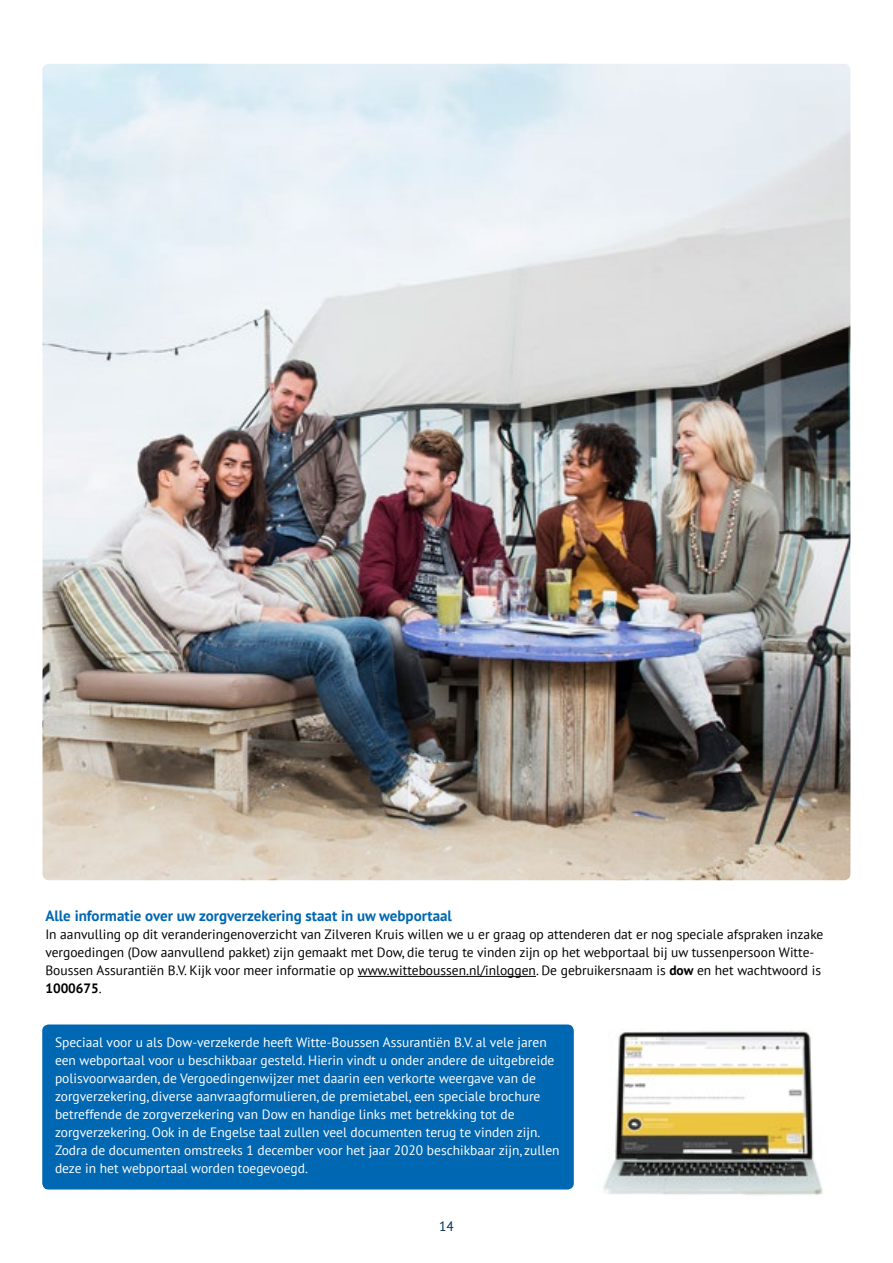
<style>
.page{position:relative;width:893px;height:1263px;background:#fff}
.page>*{position:absolute;margin:0;border:0;box-sizing:border-box;transform-origin:0 0}
.t1{font:700 15px "PT Sans";color:#0067b2}
.plat_PT_Sans_9pt{font:13.5px/18px "PT Sans";color:#fff}
.plat_PT_Sans_9pt-2{font:13.5px/18px "PT Sans";color:#000}
.t2{font:13.5px "PT Sans";color:#002953}
.s1{font-weight:700}
</style>
<div class="page">
<hr style="left:358px;top:976px;width:178px;height:1px;background:#000">
<img style="left:603px;top:1028px;width:220px;height:168px">
<div style="left:42px;top:1024px;width:532px;height:165px;background:#0067b2;border-radius:6px"></div>
<img style="left:43px;top:64px;width:807px;height:816px">
<p class="t1" style="left:45px;top:906px;width:408px">Alle informatie over uw zorgverzekering staat in uw webportaal</p>
<p class="plat_PT_Sans_9pt-2" style="left:45px;top:925px;width:780px">In aanvulling op dit veranderingenoverzicht van Zilveren Kruis willen we u er graag op attenderen dat er nog speciale afspraken inzake vergoedingen (Dow aanvullend pakket) zijn gemaakt met Dow, die terug te vinden zijn op het webportaal bij uw tussenpersoon Witte-Boussen Assurantiën B.V. Kijk voor meer informatie op www.witteboussen.nl/inloggen. De gebruikersnaam is <span class="s1">dow</span> en het wachtwoord is <span class="s1">1000675</span>.</p>
<p class="plat_PT_Sans_9pt" style="left:55px;top:1033px;width:506px">Speciaal voor u als Dow-verzekerde heeft Witte-Boussen Assurantiën B.V. al vele jaren een webportaal voor u beschikbaar gesteld. Hierin vindt u onder andere de uitgebreide polisvoorwaarden, de Vergoedingenwijzer met daarin een verkorte weergave van de zorgverzekering, diverse aanvraagformulieren, de premietabel, een speciale brochure betreffende de zorgverzekering van Dow en handige links met betrekking tot de zorgverzekering. Ook in de Engelse taal zullen veel documenten terug te vinden zijn.<br>Zodra de documenten omstreeks 1 december voor het jaar 2020 beschikbaar zijn, zullen deze in het webportaal worden toegevoegd.</p>
<p class="t2" style="left:439px;top:1217px;width:16px">14</p>
</div>
